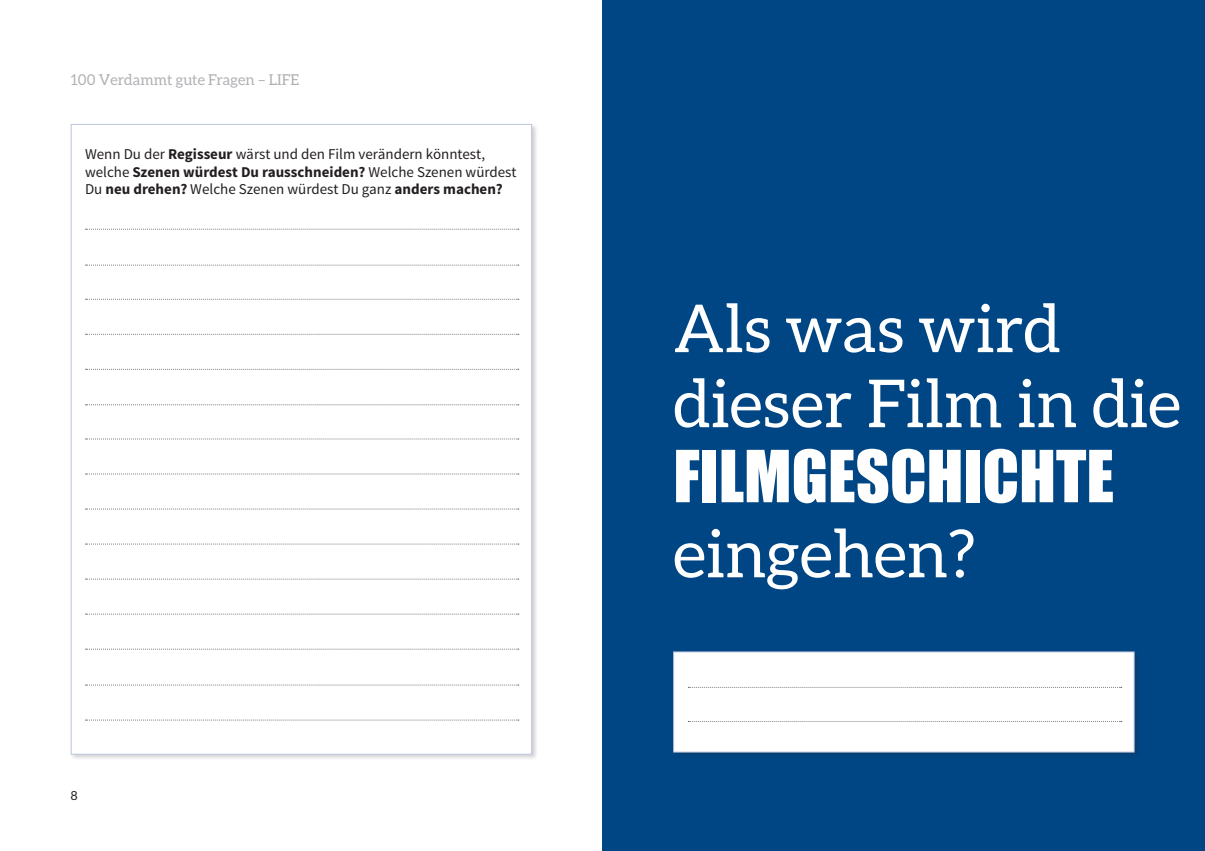
<style>
.page{position:relative;width:1205px;height:851px;background:#fff}
.page>*{position:absolute;margin:0;border:0;box-sizing:border-box;transform-origin:0 0}
.t1{font:66.25px/75px "Aleo";color:#fff}
.t2{font:66.25px "Impact";color:#fff}
.t3{font:15px/17.5px "Source Sans Pro";color:#231f20}
.t4{font:15px "Aleo";color:#b0b1b5}
.t5{font:12.5px "Aleo";color:#231f20}
.s1{font-weight:700}
</style>
<div class="page">
<div style="left:69px;top:123px;width:469px;height:637px;background:#231f20;opacity:.2"></div>
<div style="left:71px;top:124px;width:461px;height:630px;background:#fff;border:1px solid #bdc6de"></div>
<svg style="left:86px;top:229px;width:433px;height:1px"></svg>
<svg style="left:86px;top:264px;width:433px;height:1px"></svg>
<svg style="left:86px;top:299px;width:433px;height:1px"></svg>
<svg style="left:86px;top:334px;width:433px;height:1px"></svg>
<svg style="left:86px;top:369px;width:433px;height:1px"></svg>
<svg style="left:86px;top:404px;width:433px;height:1px"></svg>
<svg style="left:86px;top:438px;width:433px;height:1px"></svg>
<svg style="left:86px;top:473px;width:433px;height:1px"></svg>
<svg style="left:86px;top:508px;width:433px;height:1px"></svg>
<svg style="left:86px;top:543px;width:433px;height:1px"></svg>
<svg style="left:86px;top:578px;width:433px;height:1px"></svg>
<svg style="left:86px;top:613px;width:433px;height:1px"></svg>
<svg style="left:86px;top:648px;width:433px;height:1px"></svg>
<svg style="left:86px;top:684px;width:433px;height:1px"></svg>
<svg style="left:86px;top:719px;width:433px;height:1px"></svg>
<div style="left:602px;top:0;width:603px;height:850px;background:#004684"></div>
<div style="left:672px;top:650px;width:468px;height:108px;background:#231f20;opacity:.2"></div>
<div style="left:673px;top:651px;width:461px;height:101px;background:#fff;border:1px solid #bdc6de"></div>
<p class="t4" style="left:71px;top:71px;width:230px">100 Verdammt gute Fragen – LIFE</p>
<p class="t3" style="left:85px;top:146px;width:433px">Wenn Du der <span class="s1">Regisseur</span> wärst und den Film verändern könntest, welche <span class="s1">Szenen würdest Du rausschneiden?</span> Welche Szenen würdest<br>Du <span class="s1">neu drehen?</span> Welche Szenen würdest Du ganz <span class="s1">anders machen?</span></p>
<p class="t5" style="left:71px;top:788px;width:8px">8</p>
<h1 class="t1" style="left:673px;top:290px;width:509px">Als was wird dieser Film in die</h1>
<h1 class="t2" style="left:673px;top:425px;width:442px">FILMGESCHICHTE</h1>
<h1 class="t1" style="left:673px;top:515px;width:303px">eingehen?</h1>
</div>
